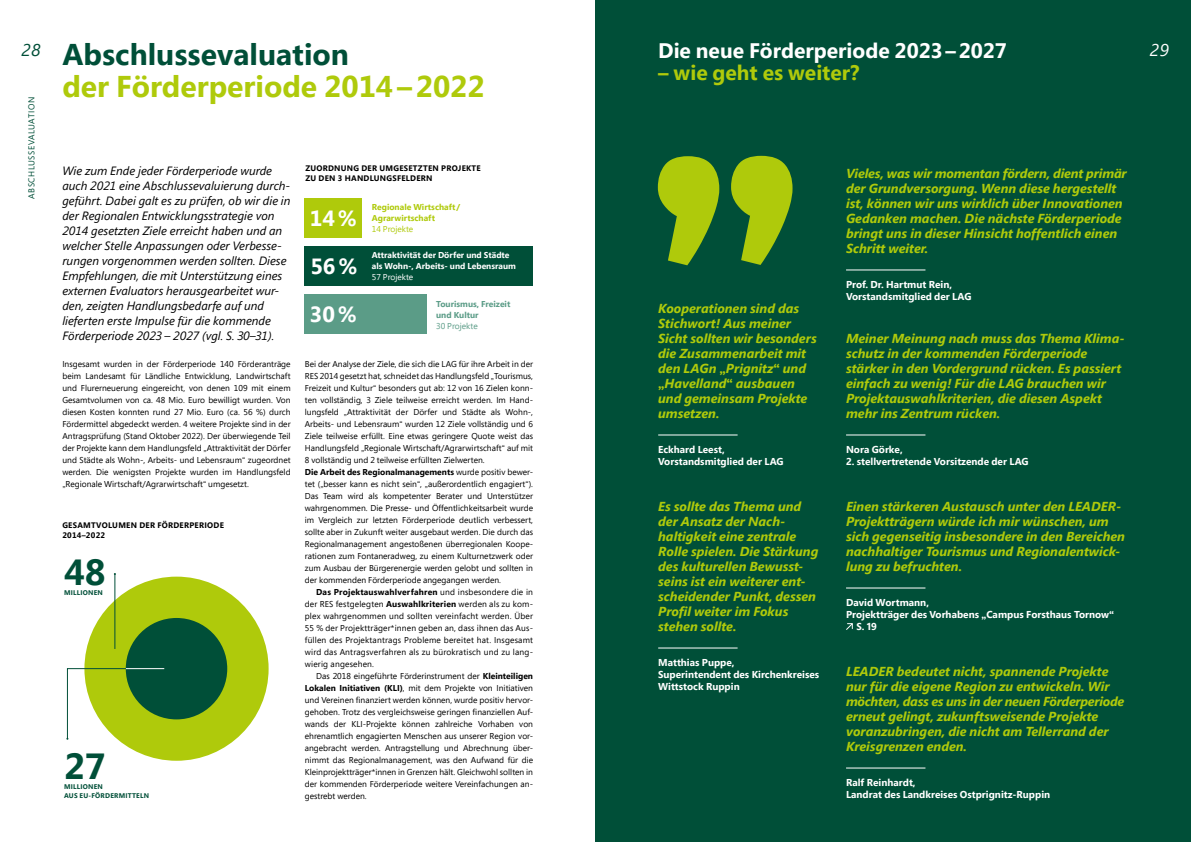
<style>
.page{position:relative;width:1191px;height:842px;background:#fff}
.page>*{position:absolute;margin:0;border:0;box-sizing:border-box;transform-origin:0 0}
.t1{font:700 36.3px "Segoe Pro";color:#004f38}
.t2{font:700 30px "Segoe Pro";color:#afca0b}
.t3{font:700 30px "Segoe Pro";color:#004f38}
.t4{font:700 21.9px/48px "Segoe Pro";color:#fff;text-align:justify}
.t5{font:700 21px "Segoe Pro";color:#fff}
.t6{font:700 21px "Segoe Pro";color:#afca0b}
.t7{font:italic 17px "Segoe Pro";color:#004f38}
.t8{font:italic 17px "Segoe Pro";color:#fff}
.t9{font:italic 700 13px/15px "Segoe Pro";color:#afca0b}
.t10{font:italic 12px/15px "Segoe Pro";color:#000}
.t11{font:700 10px/12px "Segoe Pro";color:#fff}
.t12{font:8.5px/12px "Segoe Pro";color:#000;text-align:justify}
.t13{font:700 8.5px/11px "Segoe Pro";color:#fff}
.t14{font:700 8.5px/11px "Segoe Pro";color:#afca0b}
.t15{font:700 8.5px/11px "Segoe Pro";color:#5b9c87}
.t16{font:8.5px "Segoe Pro";letter-spacing:.06em;color:#004f38}
.t17{font:8.5px "Segoe Pro";color:#afca0b}
.t18{font:8.5px "Segoe Pro";color:#fff}
.t19{font:8.5px "Segoe Pro";color:#5b9c87}
.t20{font:700 8px/10px "Segoe Pro";letter-spacing:.03em;color:#000}
.t21{font:700 6.8px/8.5px "Segoe Pro";letter-spacing:.03em;color:#004f38}
.s1{font-style:normal}
.s2{font-weight:700}
</style>
<div class="page">
<div style="left:595px;top:0;width:596px;height:842px;background:#004f38"></div>
<div style="left:305px;top:199px;width:57px;height:39px;background:#afca0b"></div>
<div style="left:305px;top:246px;width:228px;height:40px;background:#004f38"></div>
<div style="left:305px;top:294px;width:122px;height:40px;background:#5b9c87"></div>
<div style="left:84px;top:577px;width:185px;height:184px;background:#afca0b;border-radius:50%"></div>
<div style="left:126px;top:618px;width:101px;height:101px;background:#004f38;border-radius:50%"></div>
<svg style="left:658px;top:156px;width:134px;height:109px"></svg>
<hr style="left:658px;top:435px;width:79px;height:1px;background:#fff">
<hr style="left:658px;top:648px;width:79px;height:1px;background:#fff">
<hr style="left:846px;top:270px;width:79px;height:1px;background:#fff">
<hr style="left:846px;top:435px;width:79px;height:1px;background:#fff">
<hr style="left:846px;top:588px;width:79px;height:1px;background:#fff">
<svg style="left:846px;top:623px;width:7px;height:7px"></svg>
<hr style="left:846px;top:768px;width:79px;height:1px;background:#fff">
<hr style="left:115px;top:574px;width:1px;height:75px;background:#004f38">
<svg style="left:66px;top:668px;width:99px;height:72px"></svg>
<hr style="left:126px;top:668px;width:38px;height:1px;background:#fff">
<h3 class="t5" style="left:658px;top:36px;width:350px">Die neue Förderperiode 2023–2027</h3>
<h3 class="t6" style="left:658px;top:58px;width:203px">– wie geht es weiter?</h3>
<h2 class="t3" style="left:62px;top:33px;width:288px">Abschlussevaluation</h2>
<h2 class="t2" style="left:62px;top:65px;width:424px">der Förderperiode 2014–2022</h2>
<h3 class="t7" style="left:22px;top:38px;width:20px">28</h3>
<h3 class="t8" style="left:1150px;top:38px;width:20px">29</h3>
<p class="t16" style="left:26px;top:199px;width:103px;rotate:-90deg">ABSCHLUSSEVALUATION</p>
<p class="t20" style="left:305px;top:163px;width:177px">ZUORDNUNG DER UMGESETZTEN PROJEKTE<br>ZU DEN 3 HANDLUNGSFELDERN</p>
<p class="t10" style="left:62px;top:162px;width:230px">Wie zum Ende jeder Förderperiode wurde auch 2021 eine Abschlussevaluierung durch&shy;geführt. Dabei galt es zu prüfen, ob wir die in der Regionalen Entwicklungsstrategie von 2014 gesetzten Ziele erreicht haben und an welcher Stelle Anpassungen oder Verbesse&shy;rungen vorgenommen werden sollten. Diese Empfehlungen, die mit Unterstützung eines externen Evaluators herausgearbeitet wur&shy;den, zeigten Handlungsbedarfe auf und lieferten erste Impulse für die kommende Förderperiode 2023 – 2027 (vgl. S. 30–31).</p>
<p class="t9" style="left:846px;top:165px;width:282px">Vieles, was wir momentan fördern, dient primär der Grundversorgung. Wenn diese hergestellt ist, können wir uns wirklich über Innovationen Gedanken machen. Die nächste Förderperiode bringt uns in dieser Hinsicht hoffentlich einen Schritt weiter.</p>
<p class="t11" style="left:846px;top:278px;width:127px">Prof. Dr. Hartmut Rein,<br>Vorstandsmitglied der LAG</p>
<p class="t9" style="left:846px;top:330px;width:280px">Meiner Meinung nach muss das Thema Klima&shy;schutz in der kommenden Förderperiode stärker in den Vordergrund rücken. Es passiert einfach zu wenig! Für die LAG brauchen wir Projektauswahlkriterien, die diesen Aspekt mehr ins Zentrum rücken.</p>
<p class="t11" style="left:846px;top:443px;width:58px">Nora Görke,</p>
<p class="t11" style="left:846px;top:455px;width:184px">2. stellvertretende Vorsitzende der LAG</p>
<h3 class="t9" style="left:846px;top:498px;width:280px">Einen stärkeren Austausch unter den LEADER-Projektträgern würde ich mir wünschen, um sich gegenseitig insbesondere in den Bereichen nachhaltiger Tourismus und Regionalentwick&shy;lung zu befruchten.</h3>
<p class="t11" style="left:846px;top:596px;width:84px">David Wortmann,</p>
<p class="t11" style="left:846px;top:608px;width:270px">Projektträger des Vorhabens „Campus Forsthaus Tornow“</p>
<p class="t11" style="left:856px;top:620px;width:22px">S. 19</p>
<p class="t9" style="left:846px;top:663px;width:280px">LEADER bedeutet nicht, spannende Projekte nur für die eigene Region zu entwickeln. Wir möchten, dass es uns in der neuen Förderperiode erneut gelingt, zukunftsweisende Projekte voranzubringen, die nicht am Tellerrand der Kreisgrenzen enden.</p>
<p class="t11" style="left:846px;top:776px;width:206px">Ralf Reinhardt,<br>Landrat des Landkreises Ostprignitz-Ruppin</p>
<p class="t14" style="left:372px;top:201px;width:90px">Regionale Wirtschaft /<br>Agrarwirtschaft</p>
<p class="t17" style="left:372px;top:223px;width:43px">14 Projekte</p>
<p class="t13" style="left:372px;top:249px;width:146px">Attraktivität der Dörfer und Städte als Wohn-, Arbeits- und Lebensraum</p>
<p class="t18" style="left:372px;top:271px;width:43px">57 Projekte</p>
<p class="t15" style="left:436px;top:298px;width:76px">Tourismus, Freizeit und Kultur</p>
<p class="t19" style="left:436px;top:320px;width:43px">30 Projekte</p>
<h3 class="t4" style="left:310px;top:194px;width:49px">14% 56% 30%</h3>
<h3 class="t9" style="left:658px;top:300px;width:160px">Kooperationen sind das<br>Stichwort! Aus meiner<br>Sicht sollten wir besonders die Zusammenarbeit mit den LAGn <span class="s1">„</span>Prignitz<span class="s1">“</span> und <span class="s1">„</span>Havelland<span class="s1">“</span> ausbauen und gemeinsam Projekte umsetzen.</h3>
<p class="t11" style="left:658px;top:443px;width:127px">Eckhard Leest,<br>Vorstandsmitglied der LAG</p>
<h3 class="t9" style="left:658px;top:498px;width:162px">Es sollte das Thema und der Ansatz der Nach&shy;haltigkeit eine zentrale<br>Rolle spielen. Die Stärkung des kulturellen Bewusst&shy;seins ist ein weiterer ent&shy;scheidender Punkt, dessen<br>Profil weiter im Fokus stehen sollte.</h3>
<p class="t11" style="left:658px;top:656px;width:163px">Matthias Puppe,<br>Superintendent des Kirchenkreises<br>Wittstock Ruppin</p>
<p class="t12" style="left:62px;top:357px;width:230px">Insgesamt wurden in der Förderperiode 140 Förderanträge beim Landesamt für Ländliche Entwicklung, Landwirtschaft und Flurerneuerung eingereicht, von denen 109 mit einem Gesamtvolumen von ca. 48 Mio. Euro bewilligt wurden. Von diesen Kosten konnten rund 27 Mio. Euro (ca. 56 %) durch Fördermittel abgedeckt werden. 4 weitere Projekte sind in der Antragsprüfung (Stand Oktober 2022). Der überwiegende Teil der Projekte kann dem Handlungsfeld „Attraktivität der Dörfer und Städte als Wohn-, Arbeits- und Lebensraum“ zugeordnet werden. Die wenigsten Projekte wurden im Handlungsfeld „Regionale Wirtschaft/Agrarwirtschaft“ umgesetzt.</p>
<p class="t12" style="left:305px;top:357px;width:230px;text-align:left">Bei der Analyse der Ziele, die sich die LAG für ihre Arbeit in der RES 2014 gesetzt hat, schneidet das Handlungsfeld „Tourismus, Freizeit und Kultur“ besonders gut ab: 12 von 16 Zielen konn&shy;ten vollständig, 3 Ziele teilweise erreicht werden. Im Hand&shy;lungsfeld „Attraktivität der Dörfer und Städte als Wohn-, Arbeits- und Lebensraum“ wurden 12 Ziele vollständig und 6<br>Ziele teilweise erfüllt. Eine etwas geringere Quote weist das Handlungsfeld „Regionale Wirtschaft/Agrarwirtschaft“ auf mit 8 vollständig und 2 teilweise erfüllten Zielwerten.<br><span class="s2">Die Arbeit des Regionalmanagements</span> wurde positiv bewer&shy;tet („besser kann es nicht sein“, „außerordentlich engagiert“).<br>Das Team wird als kompetenter Berater und Unterstützer wahrgenommen. Die Presse- und Öffentlichkeitsarbeit wurde im Vergleich zur letzten Förderperiode deutlich verbessert, sollte aber in Zukunft weiter ausgebaut werden. Die durch das Regionalmanagement angestoßenen überregionalen Koope&shy;rationen zum Fontaneradweg, zu einem Kulturnetzwerk oder zum Ausbau der Bürgerenergie werden gelobt und sollten in der kommenden Förderperiode angegangen werden.</p>
<p class="t12" style="left:305px;top:585px;width:230px;text-indent:11px"><span class="s2">Das Projektauswahlverfahren</span> und insbesondere die in der RES festgelegten <span class="s2">Auswahlkriterien</span> werden als zu kom&shy;plex wahrgenommen und sollten vereinfacht werden. Über 55 % der Projektträger*innen geben an, dass ihnen das Aus&shy;füllen des Projektantrags Probleme bereitet hat. Insgesamt wird das Antragsverfahren als zu bürokratisch und zu lang&shy;wierig angesehen.</p>
<p class="t12" style="left:305px;top:669px;width:230px;text-indent:11px">Das 2018 eingeführte Förderinstrument der <span class="s2">Kleinteiligen Lokalen Initiativen (KLI)</span>, mit dem Projekte von Initiativen und Vereinen finanziert werden können, wurde positiv hervor&shy;gehoben. Trotz des vergleichsweise geringen finanziellen Auf&shy;wands der KLI-Projekte können zahlreiche Vorhaben von ehrenamtlich engagierten Menschen aus unserer Region vor&shy;angebracht werden. Antragstellung und Abrechnung über&shy;nimmt das Regionalmanagement, was den Aufwand für die Kleinprojektträger*innen in Grenzen hält. Gleichwohl sollten in der kommenden Förderperiode weitere Vereinfachungen an&shy;gestrebt werden.</p>
<p class="t20" style="left:62px;top:520px;width:163px">GESAMTVOLUMEN DER FÖRDERPERIODE<br>2014–2022</p>
<h1 class="t1" style="left:64px;top:546px;width:43px">48</h1>
<p class="t21" style="left:64px;top:588px;width:40px">MILLIONEN</p>
<h1 class="t1" style="left:64px;top:740px;width:43px">27</h1>
<p class="t21" style="left:64px;top:782px;width:86px">MILLIONEN<br>AUS EU-FÖRDERMITTELN</p>
</div>
